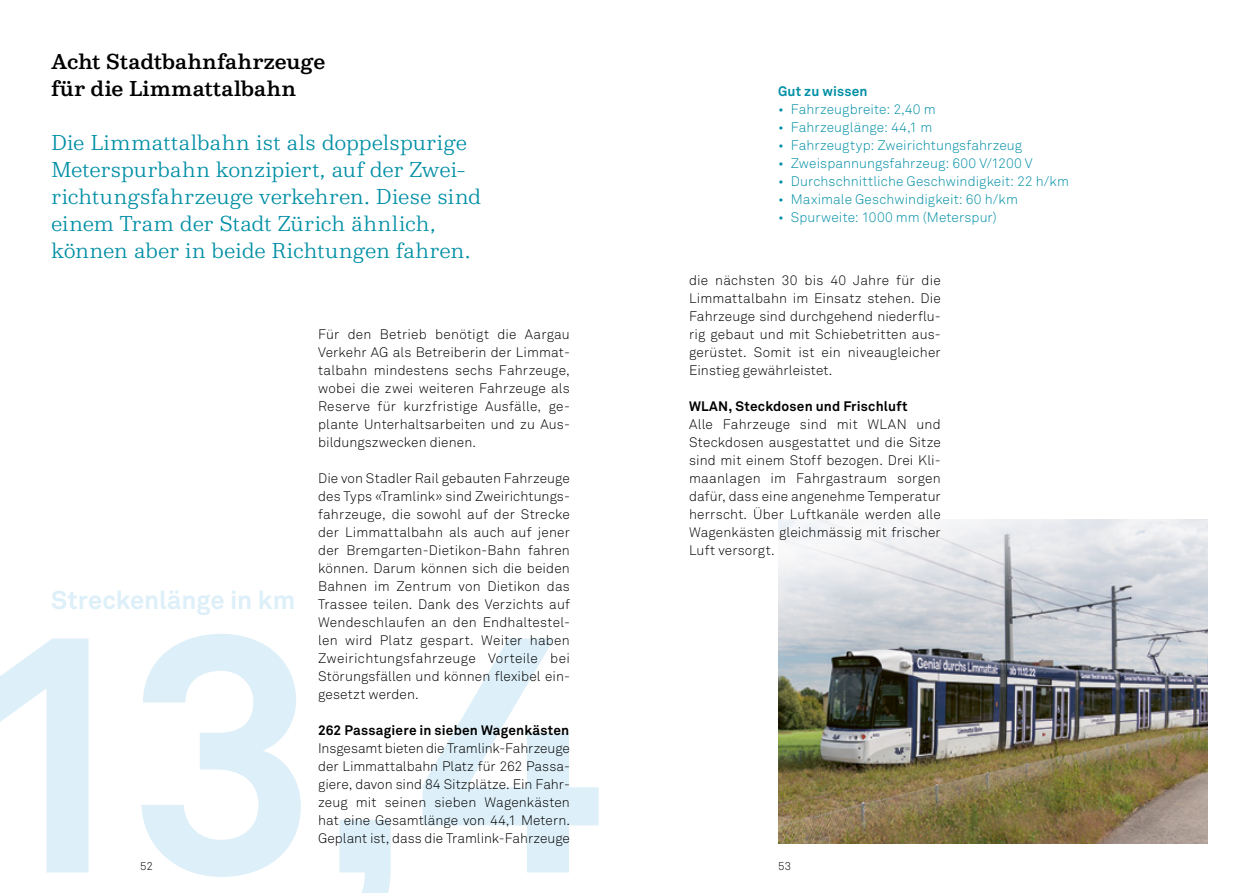
<style>
.page{position:relative;width:1259px;height:893px;background:#fff}
.page>*{position:absolute;margin:0;border:0;box-sizing:border-box;transform-origin:0 0}
.t1{font:700 25.5px "Akkurat";color:#ddeff8}
.t2{font:300 22.5px/27px "NN Colroy";letter-spacing:-.005em;color:#008fa5}
.t3{font:500 22.5px/27px "NN Colroy";color:#000}
.t4{font:300 13.65px/18px "Akkurat";letter-spacing:.01em;color:#000;text-align:justify}
.t5{font:300 13.65px/18px "Akkurat";letter-spacing:.005em;color:#008fa5}
.t6{font:700 13.65px "Akkurat";letter-spacing:.015em;color:#000}
.t7{font:700 13.65px "Akkurat";letter-spacing:.015em;color:#008fa5}
.t8{font:300 11.25px "Akkurat";color:#000}
</style>
<div class="page">
<img style="left:778px;top:657px;width:430px;height:186px">
<svg style="left:778px;top:519px;width:430px;height:138px;background:#d4d7dc"></svg>
<svg style="left:0;top:634px;width:598px;height:259px"></svg>
<h2 class="t3" style="left:51px;top:48px;width:276px">Acht Stadtbahnfahrzeuge für die Limmattalbahn</h2>
<h2 class="t2" style="left:51px;top:129px;width:432px">Die Limmattalbahn ist als doppelspurige Meterspurbahn konzipiert, auf der Zwei&shy;richtungsfahrzeuge verkehren. Diese sind einem Tram der Stadt Zürich ähnlich, können aber in beide Richtungen fahren.</h2>
<h1 class="t1" style="left:51px;top:584px;width:246px">Streckenlänge in km</h1>
<p class="t4" style="left:318px;top:326px;width:253px">Für den Betrieb benötigt die Aargau Verkehr AG als Betreiberin der Limmat&shy;talbahn mindestens sechs Fahrzeuge, wobei die zwei weiteren Fahrzeuge als Reserve für kurzfristige Ausfälle, ge&shy;plante Unterhaltsarbeiten und zu Aus&shy;bildungszwecken dienen.</p>
<p class="t4" style="left:318px;top:470px;width:253px">Die von Stadler Rail gebauten Fahrzeuge des Typs «Tramlink» sind Zweirichtungs&shy;fahrzeuge, die sowohl auf der Strecke der Limmattalbahn als auch auf jener der Bremgarten-Dietikon-Bahn fahren können. Darum können sich die beiden Bahnen im Zentrum von Dietikon das Trassee teilen. Dank des Verzichts auf Wendeschlaufen an den Endhaltestel&shy;len wird Platz gespart. Weiter haben Zweirichtungsfahrzeuge Vorteile bei Störungsfällen und können flexibel ein&shy;gesetzt werden.</p>
<p class="t6" style="left:318px;top:722px;width:253px">262 Passagiere in sieben Wagenkästen</p>
<p class="t4" style="left:318px;top:740px;width:253px">Insgesamt bieten die Tramlink-Fahrzeuge der Limmattalbahn Platz für 262 Passa&shy;giere, davon sind 84 Sitzplätze. Ein Fahr&shy;zeug mit seinen sieben Wagenkästen hat eine Gesamtlänge von 44,1 Metern.<br>Geplant ist, dass die Tramlink-Fahrzeuge</p>
<p class="t7" style="left:778px;top:83px;width:91px">Gut zu wissen</p>
<p class="t5" style="left:791px;top:101px;width:280px">Fahrzeugbreite: 2,40 m<br>Fahrzeuglänge: 44,1 m<br>Fahrzeugtyp: Zweirichtungsfahrzeug Zweispannungsfahrzeug: 600 V/1200 V Durchschnittliche Geschwindigkeit: 22 h/km Maximale Geschwindigkeit: 60 h/km Spurweite: 1000 mm (Meterspur)</p>
<p class="t4" style="left:689px;top:272px;width:253px">die nächsten 30 bis 40 Jahre für die Limmattalbahn im Einsatz stehen. Die Fahrzeuge sind durchgehend niederflu&shy;rig gebaut und mit Schiebetritten aus&shy;gerüstet. Somit ist ein niveaugleicher Einstieg gewährleistet.</p>
<p class="t6" style="left:689px;top:398px;width:220px">WLAN, Steckdosen und Frischluft</p>
<p class="t4" style="left:689px;top:416px;width:253px">Alle Fahrzeuge sind mit WLAN und Steckdosen ausgestattet und die Sitze sind mit einem Stoff bezogen. Drei Kli&shy;maanlagen im Fahrgastraum sorgen dafür, dass eine angenehme Temperatur herrscht. Über Luftkanäle werden alle Wagenkästen gleichmässig mit frischer Luft versorgt.</p>
<p class="t8" style="left:140px;top:859px;width:14px">52</p>
<p class="t8" style="left:778px;top:859px;width:15px">53</p>
</div>
